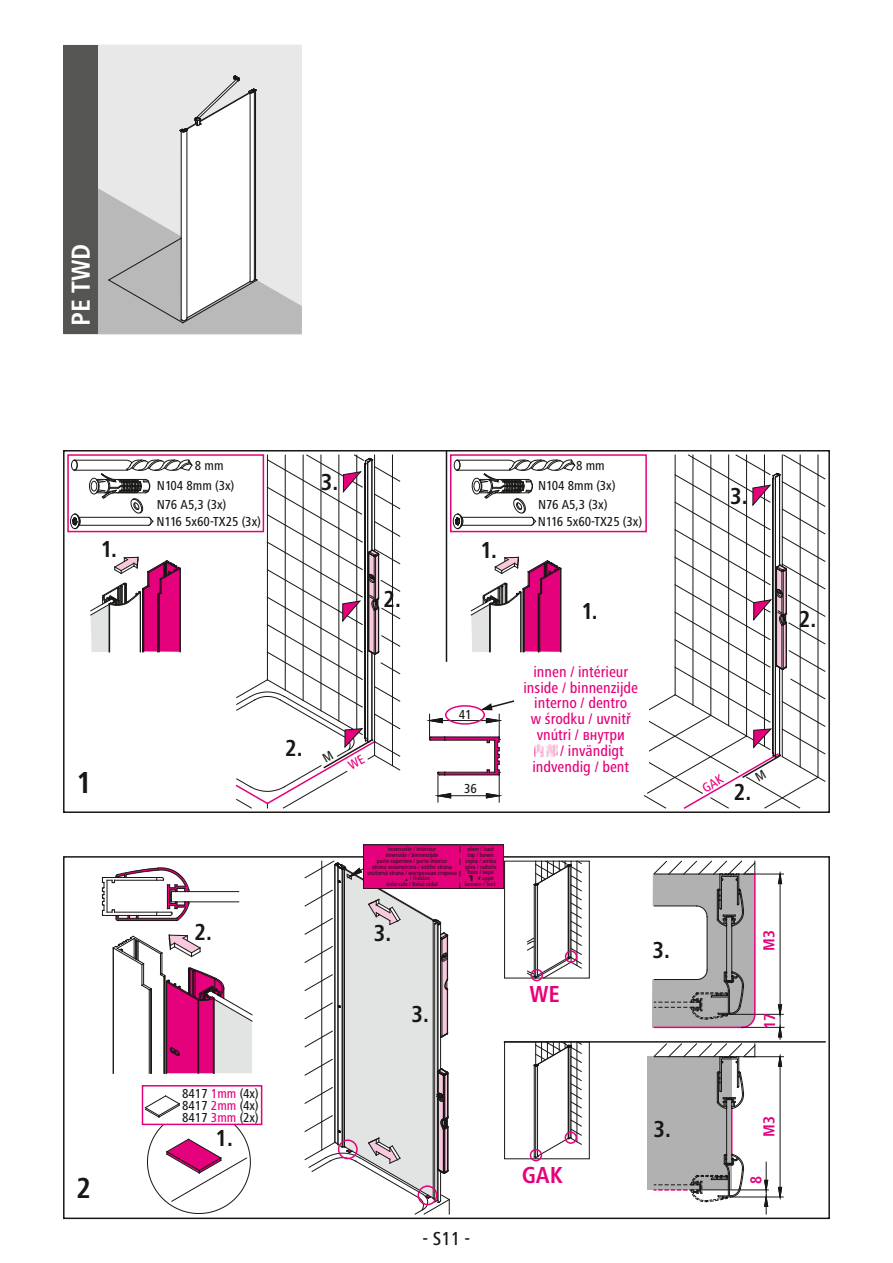
<style>
.page{position:relative;width:893px;height:1263px;background:#fff}
.page>*{position:absolute;margin:0;border:0;box-sizing:border-box;transform-origin:0 0}
.t1{font:700 condensed 31.5px "Frutiger Next LTW1 G";color:#171715}
.t2{font:700 condensed 30px "Frutiger Next LTW1 G";color:#171715}
.t3{font:700 condensed 27px "Frutiger Next LTW1 G";color:#fff}
.t4{font:700 condensed 24px "Frutiger Next LTW1 G";color:#171715}
.t5{font:700 condensed 24px "Frutiger Next LTW1 G";color:#e5007c}
.t6{font:500 condensed 19.5px "Frutiger Next LTW1 G";color:#171715}
.t7{font:700 condensed 16.5px "Frutiger Next LTW1 G";color:#e5007c}
.t8{font:500 condensed 15.75px "Frutiger Next LTW1 G";color:#e4007b}
.t9{font:500 condensed 13.5px/20px "Frutiger Next LTW1 G";color:#171715}
.t10{font:500 condensed 6.15px "Frutiger Next LTW1 G";color:#171715}
.s1{color:#e5007c}
</style>
<div class="page">
<div style="left:647px;top:1057px;width:85px;height:133px;background:#b1b1b2"></div>
<hr style="left:780px;top:1057px;width:1px;height:140px;background:#171715">
<hr style="left:505px;top:1041px;width:320px;height:1px;background:#171715">
<hr style="left:744px;top:874px;width:39px;height:1px;background:#171715">
<hr style="left:726px;top:1108px;width:1px;height:47px;background:#171715">
<svg style="left:778px;top:872px;width:4px;height:12px"></svg>
<hr style="left:731px;top:1108px;width:1px;height:47px;background:#e5007c">
<hr style="left:700px;top:1189px;width:68px;height:1px;background:#171715">
<hr style="left:730px;top:1014px;width:53px;height:1px;background:#171715">
<svg style="left:778px;top:1004px;width:4px;height:13px"></svg>
<div style="left:504px;top:1042px;width:85px;height:117px;border:1px solid #171715"></div>
<hr style="left:744px;top:1056px;width:39px;height:1px;background:#171715">
<svg style="left:778px;top:1054px;width:4px;height:13px"></svg>
<hr style="left:766px;top:1162px;width:1px;height:52px;background:#171715">
<hr style="left:780px;top:874px;width:1px;height:165px;background:#171715">
<svg style="left:778px;top:1025px;width:4px;height:12px"></svg>
<hr style="left:730px;top:1197px;width:53px;height:1px;background:#171715">
<div style="left:504px;top:861px;width:85px;height:117px;border:1px solid #171715"></div>
<svg style="left:778px;top:1187px;width:4px;height:12px"></svg>
<svg style="left:764px;top:1180px;width:4px;height:27px"></svg>
<hr style="left:742px;top:1027px;width:42px;height:1px;background:#171715">
<svg style="left:527px;top:861px;width:55px;height:117px"></svg>
<svg style="left:652px;top:861px;width:104px;height:168px"></svg>
<svg style="left:654px;top:1154px;width:90px;height:48px"></svg>
<svg style="left:534px;top:1041px;width:48px;height:117px"></svg>
<svg style="left:654px;top:1043px;width:102px;height:66px"></svg>
<hr style="left:446px;top:451px;width:1px;height:210px;background:#171715">
<div style="left:450px;top:454px;width:197px;height:78px;border:2px solid #e5007c"></div>
<div style="left:67px;top:454px;width:197px;height:78px;border:2px solid #e5007c"></div>
<svg style="left:453px;top:460px;width:122px;height:69px"></svg>
<svg style="left:70px;top:460px;width:122px;height:69px"></svg>
<svg style="left:147px;top:1125px;width:104px;height:89px"></svg>
<svg style="left:145px;top:1095px;width:35px;height:22px"></svg>
<div style="left:142px;top:1085px;width:120px;height:40px;border:2px solid #e5007c"></div>
<hr style="left:188px;top:891px;width:51px;height:1px;background:#171715">
<hr style="left:188px;top:901px;width:51px;height:1px;background:#171715">
<hr style="left:561px;top:568px;width:1px;height:84px;background:#171715">
<svg style="left:90px;top:557px;width:91px;height:95px"></svg>
<svg style="left:102px;top:867px;width:88px;height:54px"></svg>
<svg style="left:113px;top:935px;width:140px;height:138px"></svg>
<svg style="left:471px;top:557px;width:90px;height:95px"></svg>
<svg style="left:427px;top:700px;width:87px;height:102px"></svg>
<div style="left:63px;top:450px;width:767px;height:363px;border:2px solid #171715"></div>
<div style="left:445px;top:705px;width:40px;height:20px;border:2px solid #e5007c;border-radius:50%"></div>
<img style="left:534px;top:745px;width:23px;height:12px">
<div style="left:531px;top:969px;width:12px;height:12px;border:2px solid #e5007c;border-radius:50%"></div>
<div style="left:565px;top:950px;width:12px;height:13px;border:2px solid #e5007c;border-radius:50%"></div>
<div style="left:530px;top:1149px;width:12px;height:12px;border:2px solid #e5007c;border-radius:50%"></div>
<div style="left:565px;top:1131px;width:12px;height:13px;border:2px solid #e5007c;border-radius:50%"></div>
<div style="left:63px;top:856px;width:767px;height:363px;border:2px solid #171715"></div>
<div style="left:363px;top:845px;width:141px;height:43px;background:#e5007c"></div>
<svg style="left:460px;top:845px;width:1px;height:43px"></svg>
<svg style="left:305px;top:861px;width:145px;height:353px"></svg>
<svg style="left:468px;top:876px;width:11px;height:5px"></svg>
<div style="left:98px;top:45px;width:204px;height:30px;background:#e8e8e8"></div>
<svg style="left:98px;top:75px;width:204px;height:259px"></svg>
<div style="left:64px;top:45px;width:34px;height:289px;background:#555554"></div>
<svg style="left:235px;top:454px;width:165px;height:354px"></svg>
<svg style="left:643px;top:454px;width:182px;height:355px"></svg>
<h3 class="t3" style="left:65px;top:326px;width:84px;rotate:-90deg">PE TWD</h3>
<h3 class="t9" style="left:157px;top:456px;width:79px;text-indent:38px">8 mm<br>N104 8mm (3x)</h3>
<h3 class="t9" style="left:157px;top:512px;width:106px">N116 5x60-TX25 (3x)</h3>
<h3 class="t9" style="left:157px;top:495px;width:71px">N76 A5,3 (3x)</h3>
<h3 class="t4" style="left:321px;top:468px;width:19px">3.</h3>
<h3 class="t4" style="left:101px;top:534px;width:18px">1.</h3>
<h3 class="t4" style="left:481px;top:535px;width:18px">1.</h3>
<h3 class="t4" style="left:383px;top:585px;width:19px">2.</h3>
<h1 class="t1" style="left:77px;top:764px;width:17px">1</h1>
<h2 class="t2" style="left:77px;top:1170px;width:16px">2</h2>
<h3 class="t4" style="left:285px;top:734px;width:19px">2.</h3>
<h3 class="t4" style="left:194px;top:917px;width:19px">2.</h3>
<h3 class="t9" style="left:182px;top:1088px;width:78px;line-height:12px;text-align:justify">8417 <span class="s1">1mm</span> (4x)<br>8417 <span class="s1">2mm</span> (4x)<br>8417 <span class="s1">3mm</span> (2x)</h3>
<h3 class="t4" style="left:216px;top:1124px;width:19px">1.</h3>
<h3 class="t9" style="left:459px;top:705px;width:14px">41</h3>
<h3 class="t9" style="left:464px;top:779px;width:14px">36</h3>
<p class="t10" style="left:467px;top:846px;width:28px">oben / haut</p>
<p class="t10" style="left:467px;top:852px;width:28px">top / boven</p>
<p class="t10" style="left:465px;top:858px;width:33px">sopra / arriba</p>
<p class="t10" style="left:465px;top:864px;width:33px">góra / nahoře</p>
<p class="t10" style="left:468px;top:870px;width:27px">hore / верх</p>
<p class="t10" style="left:479px;top:876px;width:16px">/ uppe</p>
<p class="t10" style="left:464px;top:882px;width:33px">foroven / fent</p>
<p class="t10" style="left:388px;top:846px;width:49px">innenseite / intérieur</p>
<p class="t10" style="left:386px;top:852px;width:54px">innerside / binnenzijde</p>
<p class="t10" style="left:377px;top:858px;width:72px">parte superiore / parte interior</p>
<p class="t10" style="left:372px;top:864px;width:81px">strona wewnętrzna / vnitřní strana</p>
<p class="t10" style="left:367px;top:870px;width:92px">vnútorná strana / внутренная сторона</p>
<p class="t10" style="left:410px;top:876px;width:22px">/ Insidan</p>
<p class="t10" style="left:386px;top:882px;width:53px">Inderside / Belső oldal</p>
<h3 class="t4" style="left:374px;top:918px;width:19px">3.</h3>
<h3 class="t4" style="left:411px;top:999px;width:19px">3.</h3>
<h3 class="t6" style="left:423px;top:1231px;width:49px">- S11 -</h3>
<h3 class="t9" style="left:538px;top:456px;width:79px;text-indent:38px">8 mm<br>N104 8mm (3x)</h3>
<h3 class="t9" style="left:538px;top:512px;width:106px">N116 5x60-TX25 (3x)</h3>
<h3 class="t9" style="left:538px;top:495px;width:71px">N76 A5,3 (3x)</h3>
<h3 class="t4" style="left:581px;top:596px;width:18px">1.</h3>
<h3 class="t8" style="left:533px;top:665px;width:96px">innen / intérieur</h3>
<h3 class="t8" style="left:523px;top:681px;width:116px">inside / binnenzijde</h3>
<h3 class="t8" style="left:534px;top:697px;width:94px">interno / dentro</h3>
<h3 class="t8" style="left:531px;top:713px;width:102px">w środku / uvnitř</h3>
<h3 class="t8" style="left:537px;top:729px;width:90px">vnútri / внутри</h3>
<h3 class="t8" style="left:560px;top:744px;width:65px">/ invändigt</h3>
<h3 class="t8" style="left:532px;top:760px;width:98px">indvendig / bent</h3>
<h3 class="t4" style="left:730px;top:481px;width:19px">3.</h3>
<h3 class="t4" style="left:799px;top:605px;width:19px">2.</h3>
<h3 class="t4" style="left:734px;top:778px;width:19px">2.</h3>
<h3 class="t5" style="left:529px;top:980px;width:32px">WE</h3>
<h3 class="t5" style="left:522px;top:1160px;width:43px">GAK</h3>
<h3 class="t4" style="left:653px;top:935px;width:19px">3.</h3>
<h3 class="t7" style="left:759px;top:951px;width:22px;rotate:-90deg">M3</h3>
<h3 class="t7" style="left:760px;top:1029px;width:18px;rotate:-90deg">17</h3>
<h3 class="t4" style="left:653px;top:1115px;width:19px">3.</h3>
<h3 class="t7" style="left:759px;top:1137px;width:22px;rotate:-90deg">M3</h3>
<h3 class="t7" style="left:746px;top:1184px;width:10px;rotate:-90deg">8</h3>
</div>
